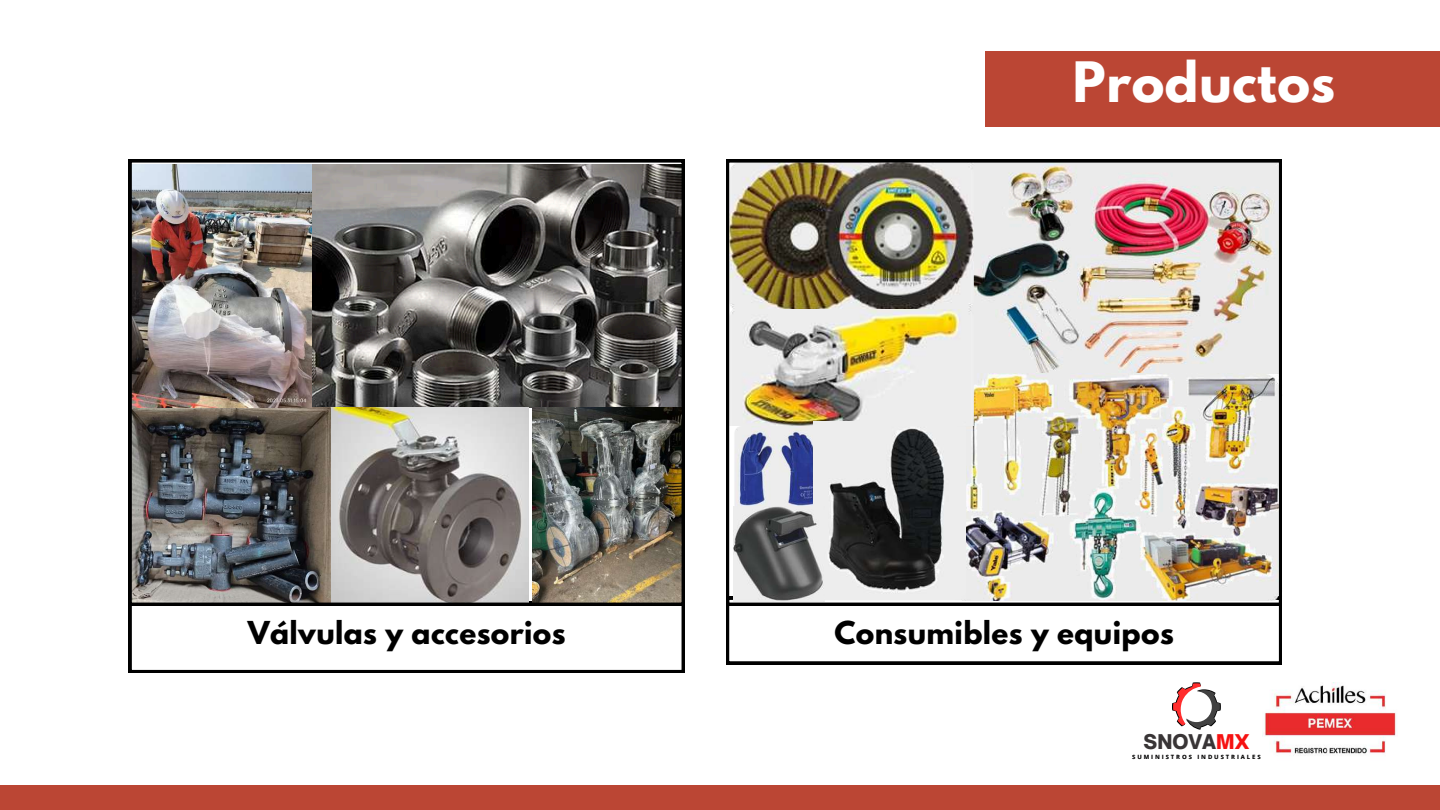
<style>
.page{position:relative;width:1440px;height:810px;background:#fff}
.page>*{position:absolute;margin:0;border:0;box-sizing:border-box;transform-origin:0 0}
.t1{font:700 49.3px "League Spartan";letter-spacing:.015em;color:#fff}
.t2{font:700 28px "League Spartan";letter-spacing:.015em;color:#000}
.t3{font:900 19.5px "Open Sauce One";color:#393536}
.t4{font:700 5.8px "Open Sans";letter-spacing:.34em;color:#000}
.s1{color:#f61212}
</style>
<div class="page">
<div style="left:0;top:786px;width:1440px;height:24px;background:#bb4634"></div>
<div style="left:986px;top:52px;width:454px;height:75px;background:#bb4634"></div>
<svg style="left:129px;top:606px;width:556px;height:67px"></svg>
<img style="left:129px;top:160px;width:556px;height:446px">
<svg style="left:726px;top:606px;width:556px;height:58px"></svg>
<img style="left:726px;top:160px;width:556px;height:446px">
<svg style="left:1172px;top:682px;width:49px;height:48px"></svg>
<img style="left:1263px;top:682px;width:134px;height:72px">
<h1 class="t1" style="left:1073px;top:58px;width:264px">Productos</h1>
<p class="t2" style="left:248px;top:619px;width:319px">Válvulas y accesorios</p>
<p class="t2" style="left:834px;top:619px;width:341px">Consumibles y equipos</p>
<p class="t3" style="left:1144px;top:729px;width:107px">SNOVA<span class="s1">MX</span></p>
<p class="t4" style="left:1132px;top:753px;width:130px">SUMINISTROS INDUSTRIALES</p>
</div>
